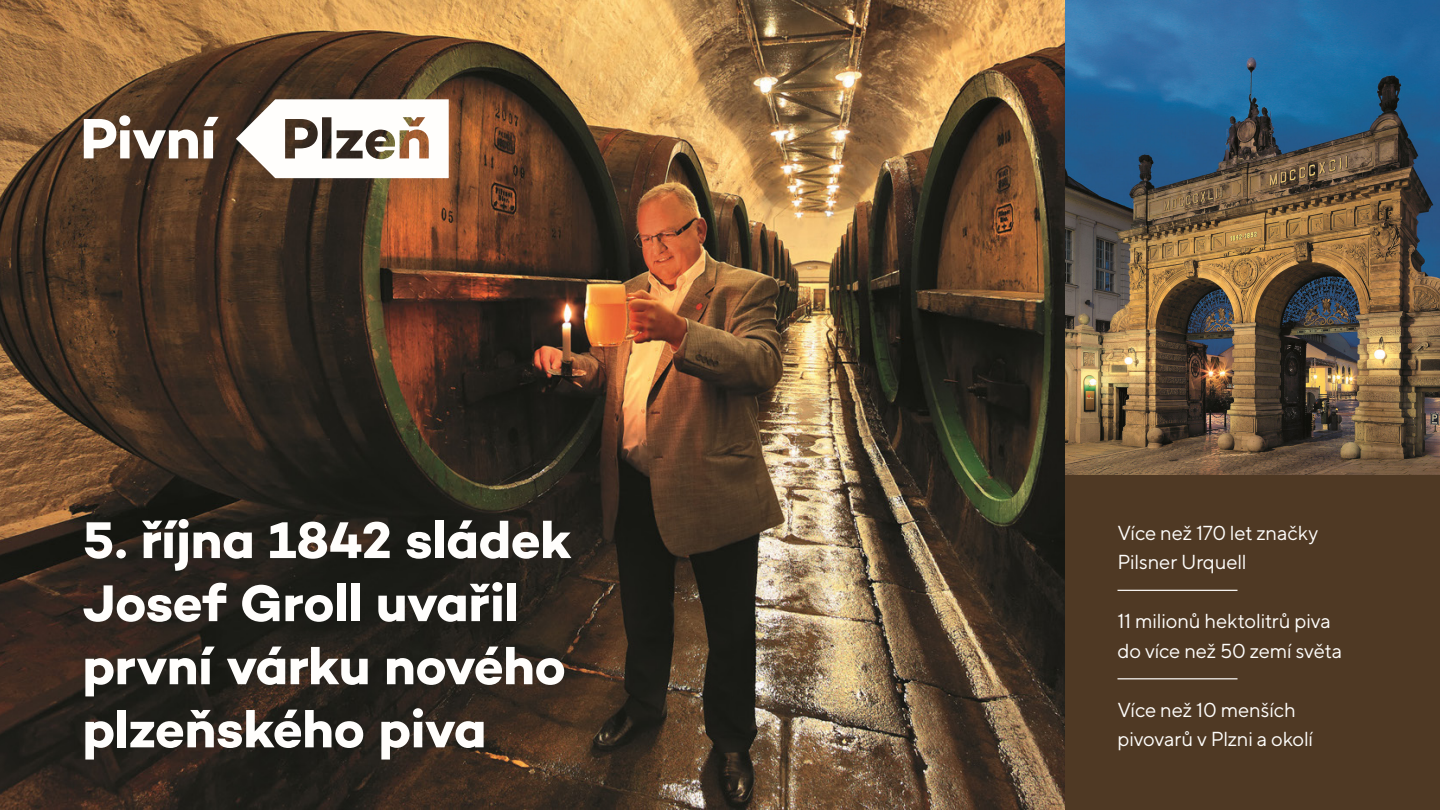
<style>
.page{position:relative;width:1440px;height:810px;background:#fff}
.page>*{position:absolute;margin:0;border:0;box-sizing:border-box;transform-origin:0 0}
.t1{font:700 57.97px "Campton";letter-spacing:-.02em;color:#fffefc}
.t2{font:700 52.57px/63.1px "Campton";letter-spacing:-.01em;color:#fffefc}
.t3{font:20.25px/29.2px "TT Norms";letter-spacing:-.015em;color:#fffefc}
</style>
<div class="page">
<img style="left:0;top:0;width:1065px;height:810px">
<img style="left:1065px;top:0;width:375px;height:476px">
<div style="left:1065px;top:476px;width:375px;height:334px;background:#4f3924"></div>
<hr style="left:1118px;top:590px;width:120px;height:1px;background:#fffefc">
<hr style="left:1118px;top:678px;width:120px;height:1px;background:#fffefc">
<svg style="left:236px;top:99px;width:213px;height:79px"></svg>
<h1 class="t1" style="left:80px;top:102px;width:138px">Pivní</h1>
<h2 class="t2" style="left:82px;top:508px;width:491px">5. října 1842 sládek<br>Josef Groll uvařil první várku nového plzeňského piva</h2>
<p class="t3" style="left:1118px;top:518px;width:202px">Více než 170 let značky<br>Pilsner Urquell</p>
<p class="t3" style="left:1118px;top:606px;width:226px">11 milionů hektolitrů piva do více než 50 zemí světa</p>
<p class="t3" style="left:1118px;top:695px;width:197px">Více než 10 menších pivovarů v Plzni a okolí</p>
</div>
